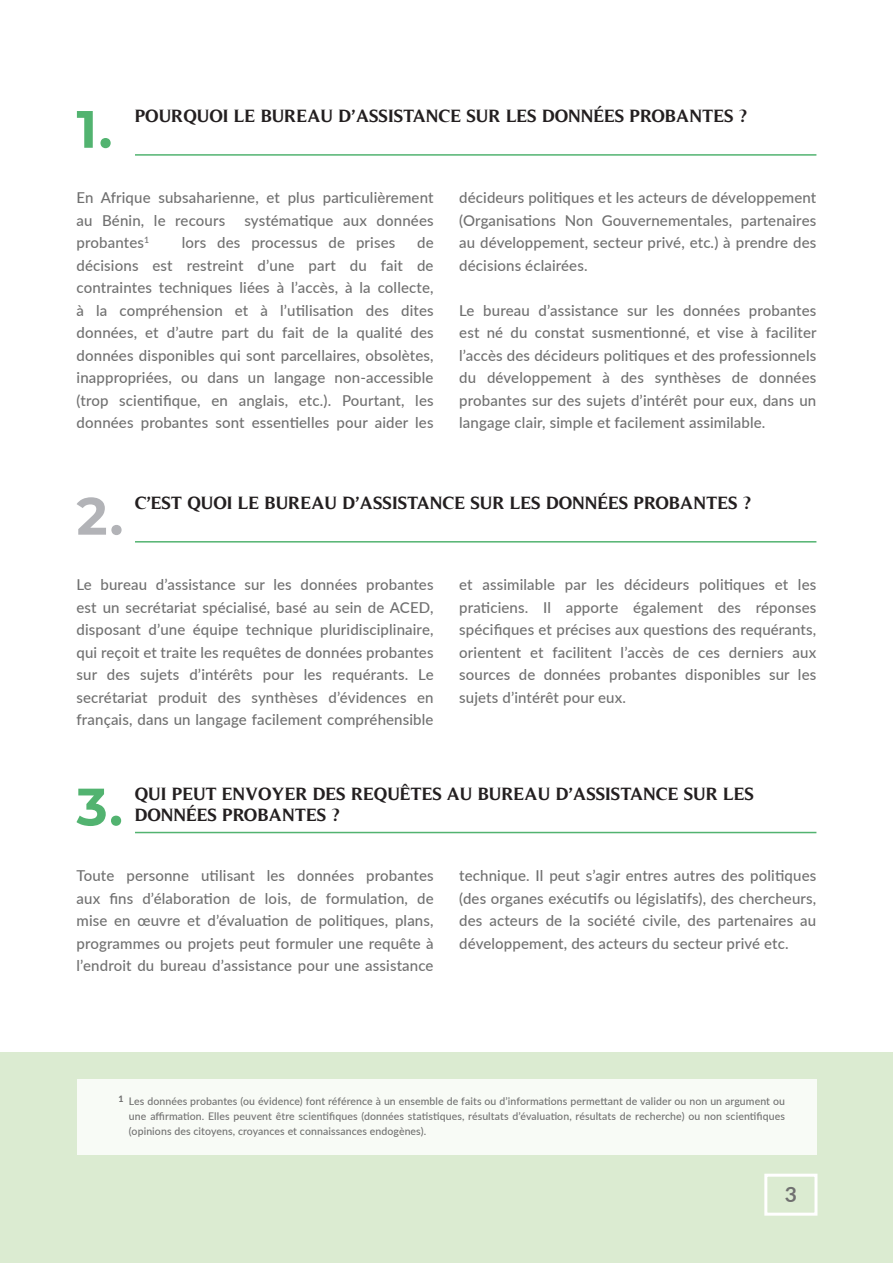
<style>
.page{position:relative;width:893px;height:1263px;background:#fff}
.page>*{position:absolute;margin:0;border:0;box-sizing:border-box;transform-origin:0 0}
.t1{font:700 52.5px "Montserrat";color:#52b370}
.t2{font:700 52.5px "Montserrat";color:#b2b3b7}
.t3{font:700 21px "Lato";color:#707070}
.t4{font:700 18px/21px "Timeless";color:#231f20}
.t5{font:500 15px/22.5px "Lato";letter-spacing:.01em;color:#707070;text-align:justify}
.t6{font:500 10.5px/15px "Lato";letter-spacing:.01em;color:#707070;text-align:justify}
.t7{font:800 8.7px "Lato";color:#707070}
</style>
<div class="page">
<hr style="left:135px;top:154px;width:681px;height:2px;background:#52b370">
<hr style="left:135px;top:832px;width:681px;height:1px;background:#52b370">
<hr style="left:135px;top:541px;width:681px;height:1px;background:#52b370">
<div style="left:0;top:1052px;width:893px;height:211px;background:#dbebd1"></div>
<div style="left:77px;top:1079px;width:739px;height:75px;background:#f8fbf6"></div>
<div style="left:764px;top:1174px;width:53px;height:42px;background:#dbebd1;border:3px solid #fff"></div>
<p class="t1" style="left:77px;top:91px;width:37px">1.</p>
<p class="t4" style="left:135px;top:106px;width:614px">POURQUOI LE BUREAU D’ASSISTANCE SUR LES DONNÉES PROBANTES ?</p>
<p class="t5" style="left:77px;top:186px;width:358px">En Afrique subsaharienne, et plus particulièrement au Bénin, le recours</p>
<p class="t5" style="left:244px;top:209px;width:191px">systématique aux données</p>
<p class="t5" style="left:77px;top:231px;width:74px">probantes<sup>1</sup></p>
<p class="t5" style="left:182px;top:231px;width:215px">lors des processus de prises</p>
<p class="t5" style="left:77px;top:231px;width:359px;text-indent:341px">de décisions est restreint d’une part du fait de contraintes techniques liées à l’accès, à la collecte, à la compréhension et à l’utilisation des dites données, et d’autre part du fait de la qualité des données disponibles qui sont parcellaires, obsolètes, inappropriées, ou dans un langage non-accessible (trop scientifique, en anglais, etc.). Pourtant, les données probantes sont essentielles pour aider les</p>
<p class="t5" style="left:459px;top:186px;width:359px">décideurs politiques et les acteurs de développement (Organisations Non Gouvernementales, partenaires au développement, secteur privé, etc.) à prendre des décisions éclairées.</p>
<p class="t5" style="left:459px;top:299px;width:359px">Le bureau d’assistance sur les données probantes est né du constat susmentionné, et vise à faciliter l’accès des décideurs politiques et des professionnels du développement à des synthèses de données probantes sur des sujets d’intérêt pour eux, dans un langage clair, simple et facilement assimilable.</p>
<p class="t2" style="left:77px;top:478px;width:48px">2.</p>
<p class="t4" style="left:135px;top:493px;width:618px">C’EST QUOI LE BUREAU D’ASSISTANCE SUR LES DONNÉES PROBANTES ?</p>
<p class="t5" style="left:77px;top:573px;width:359px">Le bureau d’assistance sur les données probantes est un secrétariat spécialisé, basé au sein de ACED, disposant d’une équipe technique pluridisciplinaire, qui reçoit et traite les requêtes de données probantes sur des sujets d’intérêts pour les requérants. Le secrétariat produit des synthèses d’évidences en français, dans un langage facilement compréhensible</p>
<p class="t5" style="left:459px;top:573px;width:359px">et assimilable par les décideurs politiques et les praticiens. Il apporte également des réponses spécifiques et précises aux questions des requérants, orientent et facilitent l’accès de ces derniers aux sources de données probantes disponibles sur les sujets d’intérêt pour eux.</p>
<p class="t1" style="left:77px;top:769px;width:48px">3.</p>
<p class="t4" style="left:135px;top:783px;width:621px">QUI PEUT ENVOYER DES REQUÊTES AU BUREAU D’ASSISTANCE SUR LES<br>DONNÉES PROBANTES ?</p>
<p class="t5" style="left:77px;top:864px;width:359px">Toute personne utilisant les données probantes aux fins d’élaboration de lois, de formulation, de mise en œuvre et d’évaluation de politiques, plans, programmes ou projets peut formuler une requête à l’endroit du bureau d’assistance pour une assistance</p>
<p class="t5" style="left:459px;top:864px;width:359px">technique. Il peut s’agir entres autres des politiques (des organes exécutifs ou législatifs), des chercheurs, des acteurs de la société civile, des partenaires au développement, des acteurs du secteur privé etc.</p>
<p class="t7" style="left:118px;top:1092px;width:7px">1</p>
<p class="t6" style="left:129px;top:1093px;width:657px">Les données probantes (ou évidence) font référence à un ensemble de faits ou d’informations permettant de valider ou non un argument ou une affirmation. Elles peuvent être scientifiques (données statistiques, résultats d’évaluation, résultats de recherche) ou non scientifiques (opinions des citoyens, croyances et connaissances endogènes).</p>
<p class="t3" style="left:785px;top:1179px;width:14px">3</p>
</div>
